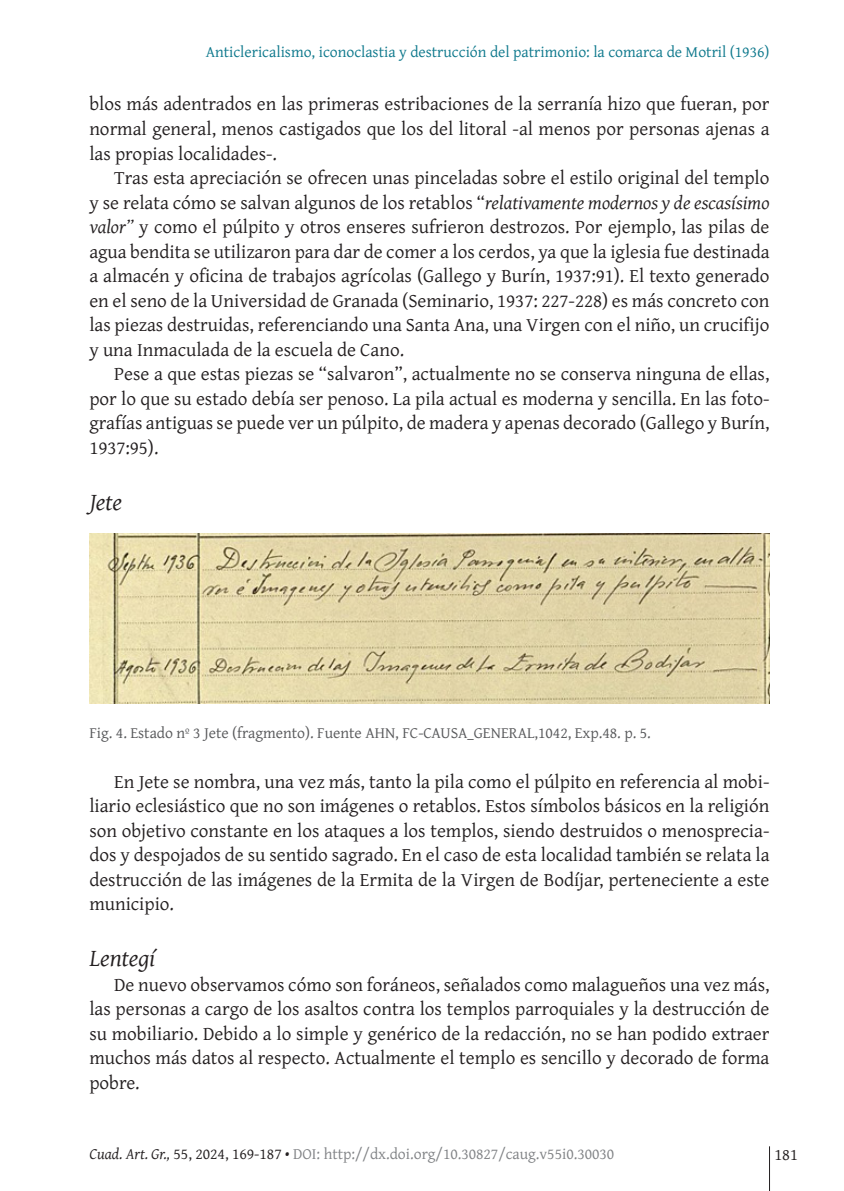
<style>
.page{position:relative;width:844px;height:1191px;background:#fff}
.page>*{position:absolute;margin:0;border:0;box-sizing:border-box;transform-origin:0 0}
.sps_tit_secc_2{font:italic 24.5px "Gentium Plus";letter-spacing:-.005em;color:#231f20}
.t1{font:19.25px/24.5px "Gentium Plus";color:#231f20;text-align:justify}
.t2{font:16.62px "Gentium Plus";color:#231f20}
.t3{font:15.75px "Gentium Plus";color:#0d788c}
.t4{font:15.75px "Gentium Plus";color:#808285}
.sps_figur_titulo{font:15.75px "Gentium Plus";color:#57585a}
.s1{font-style:italic}
.s2{font-style:italic;color:#231f20}
.s3{color:#231f20}
</style>
<div class="page">
<hr style="left:769px;top:1146px;width:1px;height:45px;background:#231f20">
<img style="left:89px;top:534px;width:680px;height:169px">
<p class="t3" style="left:206px;top:37px;width:565px">Anticlericalismo, iconoclastia y destrucción del patrimonio: la comarca de Motril (1936)</p>
<p class="t1" style="left:89px;top:90px;width:681px">blos más adentrados en las primeras estribaciones de la serranía hizo que fueran, por normal general, menos castigados que los del litoral -al menos por personas ajenas a las propias localidades-.</p>
<p class="t1" style="left:89px;top:164px;width:681px;text-indent:25px">Tras esta apreciación se ofrecen unas pinceladas sobre el estilo original del templo y se relata cómo se salvan algunos de los retablos “<span class="s1">relativamente modernos y de escasísimo valor”</span> y como el púlpito y otros enseres sufrieron destrozos. Por ejemplo, las pilas de agua bendita se utilizaron para dar de comer a los cerdos, ya que la iglesia fue destinada a almacén y oficina de trabajos agrícolas (Gallego y Burín, 1937:91). El texto generado en el seno de la Universidad de Granada (Seminario, 1937: 227-228) es más concreto con las piezas destruidas, referenciando una Santa Ana, una Virgen con el niño, un crucifijo y una Inmaculada de la escuela de Cano.</p>
<p class="t1" style="left:89px;top:360px;width:681px;text-indent:25px">Pese a que estas piezas se “salvaron”, actualmente no se conserva ninguna de ellas, por lo que su estado debía ser penoso. La pila actual es moderna y sencilla. En las foto&shy;grafías antiguas se puede ver un púlpito, de madera y apenas decorado (Gallego y Burín, 1937:95).</p>
<p class="sps_tit_secc_2" style="left:89px;top:479px;width:34px">Jete</p>
<p class="sps_figur_titulo" style="left:89px;top:718px;width:563px">Fig. 4. Estado nº 3 Jete (fragmento). Fuente AHN, FC-CAUSA_GENERAL,1042, Exp.48. p. 5.</p>
<p class="t1" style="left:89px;top:767px;width:681px;text-indent:25px">En Jete se nombra, una vez más, tanto la pila como el púlpito en referencia al mobi&shy;liario eclesiástico que no son imágenes o retablos. Estos símbolos básicos en la religión son objetivo constante en los ataques a los templos, siendo destruidos o menosprecia&shy;dos y despojados de su sentido sagrado. En el caso de esta localidad también se relata la destrucción de las imágenes de la Ermita de la Virgen de Bodíjar, perteneciente a este municipio.</p>
<p class="sps_tit_secc_2" style="left:89px;top:935px;width:67px">Lentegí</p>
<p class="t1" style="left:89px;top:971px;width:681px;text-indent:25px">De nuevo observamos cómo son foráneos, señalados como malagueños una vez más, las personas a cargo de los asaltos contra los templos parroquiales y la destrucción de su mobiliario. Debido a lo simple y genérico de la redacción, no se han podido extraer muchos más datos al respecto. Actualmente el templo es sencillo y decorado de forma pobre.</p>
<p class="t4" style="left:89px;top:1138px;width:526px"><span class="s2">Cuad. Art. Gr.,</span> <span class="s3">55, 2024, 169-187 •</span> DOI: http://dx.doi.org/10.30827/caug.v55i0.30030</p>
<p class="t2" style="left:774px;top:1138px;width:25px">181</p>
</div>
